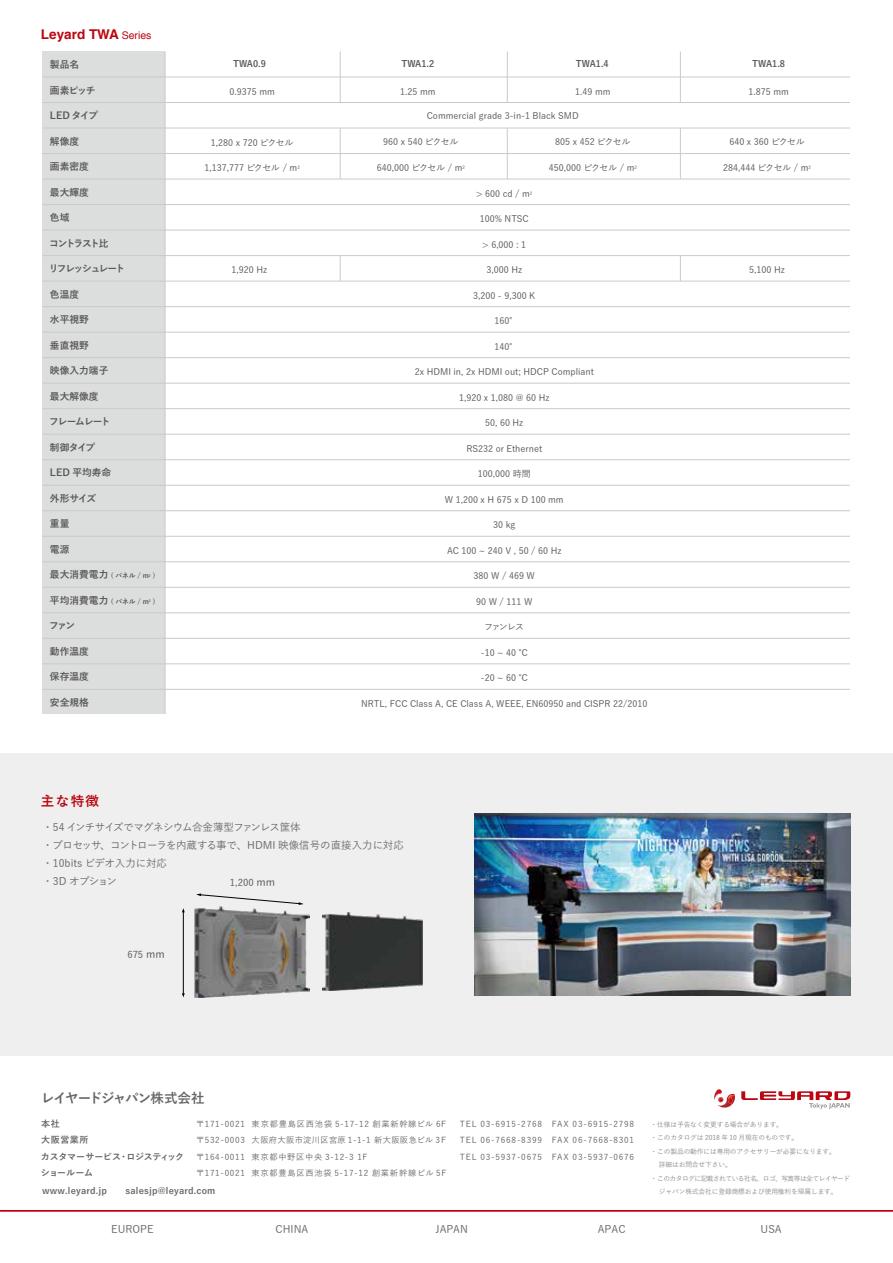
<style>
.page{position:relative;width:893px;height:1263px;background:#fff}
.page>*{position:absolute;margin:0;border:0;box-sizing:border-box;transform-origin:0 0}
.t1{font:700 13.5px "Helvetica";color:#bb0611}
.t2{font:700 13.5px "Yu Go";letter-spacing:-.075em;color:#666767}
.t3{font:700 13.5px "Yu Go";color:#bb0611}
.t4{font:500 10.5px/18px "Yu Go";letter-spacing:-.035em;color:#666}
.t5{font:500 10.5px "Yu Go";letter-spacing:-.005em;color:#666}
.t6{font:700 9.75px "Yu Go";color:#595757}
.t7{font:700 9.75px "Yu Go";letter-spacing:-.15em;color:#595757}
.t8{font:700 9.75px "Yu Go";letter-spacing:-.1em;color:#595757}
.t9{font:500 9.6px "Yu Go";color:#595757}
.t10{font:500 9px "Yu Go";color:#595757}
.t11{font:700 9px "Yu Go";letter-spacing:.02em;color:#666}
.t12{font:700 9px/16.5px "Yu Go";letter-spacing:-.02em;color:#666}
.t13{font:700 9px "Yu Go";color:#595757}
.t14{font:500 8.25px/16.5px "Yu Go";letter-spacing:.08em;color:#666}
.t15{font:500 6.75px/13.5px "Yu Go";letter-spacing:-.02em;color:#898989}
.t16{font:700 6.75px "Yu Go";letter-spacing:-.01em;color:#595757}
.s1{font-weight:400;font-size:10.5px}
.s2{font-size:9.75px}
.s3{font-size:10.5px}
</style>
<div class="page">
<div style="left:0;top:753px;width:893px;height:303px;background:#efefef"></div>
<div style="left:42px;top:51px;width:123px;height:663px;background:#dcdddd"></div>
<img style="left:194px;top:906px;width:115px;height:92px">
<img style="left:323px;top:912px;width:99px;height:79px">
<img style="left:474px;top:814px;width:376px;height:181px">
<hr style="left:42px;top:77px;width:808px;height:1px;background:#c9caca">
<hr style="left:42px;top:102px;width:808px;height:1px;background:#c9caca">
<hr style="left:42px;top:128px;width:808px;height:1px;background:#c9caca">
<hr style="left:42px;top:153px;width:808px;height:1px;background:#c9caca">
<hr style="left:42px;top:179px;width:808px;height:1px;background:#c9caca">
<hr style="left:42px;top:204px;width:808px;height:1px;background:#c9caca">
<hr style="left:42px;top:230px;width:808px;height:1px;background:#c9caca">
<hr style="left:42px;top:255px;width:808px;height:1px;background:#c9caca">
<hr style="left:42px;top:281px;width:808px;height:1px;background:#c9caca">
<hr style="left:42px;top:306px;width:808px;height:1px;background:#c9caca">
<hr style="left:42px;top:332px;width:808px;height:1px;background:#c9caca">
<hr style="left:42px;top:357px;width:808px;height:1px;background:#c9caca">
<hr style="left:42px;top:383px;width:808px;height:1px;background:#c9caca">
<hr style="left:42px;top:408px;width:808px;height:1px;background:#c9caca">
<hr style="left:42px;top:434px;width:808px;height:1px;background:#c9caca">
<hr style="left:42px;top:459px;width:808px;height:1px;background:#c9caca">
<hr style="left:42px;top:485px;width:808px;height:1px;background:#c9caca">
<hr style="left:42px;top:510px;width:808px;height:1px;background:#c9caca">
<hr style="left:42px;top:536px;width:808px;height:1px;background:#c9caca">
<hr style="left:42px;top:561px;width:808px;height:1px;background:#c9caca">
<hr style="left:42px;top:587px;width:808px;height:1px;background:#c9caca">
<hr style="left:42px;top:612px;width:808px;height:1px;background:#c9caca">
<hr style="left:42px;top:638px;width:808px;height:1px;background:#c9caca">
<hr style="left:42px;top:663px;width:808px;height:1px;background:#c9caca">
<hr style="left:42px;top:689px;width:808px;height:1px;background:#c9caca">
<hr style="left:165px;top:51px;width:1px;height:663px;background:#c9caca">
<hr style="left:340px;top:51px;width:1px;height:51px;background:#c9caca">
<hr style="left:340px;top:128px;width:1px;height:51px;background:#c9caca">
<svg style="left:340px;top:256px;width:1px;height:25px"></svg>
<svg style="left:680px;top:256px;width:1px;height:25px"></svg>
<hr style="left:507px;top:51px;width:1px;height:51px;background:#c9caca">
<hr style="left:507px;top:128px;width:1px;height:51px;background:#c9caca">
<hr style="left:680px;top:51px;width:1px;height:51px;background:#c9caca">
<hr style="left:680px;top:128px;width:1px;height:51px;background:#c9caca">
<hr style="left:0;top:1210px;width:893px;height:1px;background:#bb0611">
<svg style="left:741px;top:1091px;width:109px;height:18px"></svg>
<svg style="left:714px;top:1089px;width:21px;height:18px"></svg>
<hr style="left:183px;top:912px;width:1px;height:81px;background:#040000">
<svg style="left:196px;top:893px;width:108px;height:12px"></svg>
<h1 class="t1" style="left:41px;top:23px;width:112px">Leyard TWA <span class="s1">Series</span></h1>
<p class="t6" style="left:50px;top:59px;width:31px">製品名</p>
<p class="t6" style="left:50px;top:85px;width:47px">画素ピッチ</p>
<p class="t6" style="left:50px;top:110px;width:50px">LED タイプ</p>
<p class="t6" style="left:50px;top:136px;width:31px">解像度</p>
<p class="t6" style="left:50px;top:161px;width:40px">画素密度</p>
<p class="t6" style="left:50px;top:187px;width:40px">最大輝度</p>
<p class="t6" style="left:50px;top:212px;width:21px">色域</p>
<p class="t7" style="left:49px;top:238px;width:61px">コントラスト比</p>
<p class="t7" style="left:49px;top:263px;width:78px">リフレッシュレート</p>
<p class="t6" style="left:50px;top:289px;width:31px">色温度</p>
<p class="t6" style="left:50px;top:314px;width:40px">水平視野</p>
<p class="t6" style="left:50px;top:340px;width:40px">垂直視野</p>
<p class="t6" style="left:50px;top:365px;width:60px">映像入力端子</p>
<p class="t6" style="left:50px;top:391px;width:50px">最大解像度</p>
<p class="t8" style="left:49px;top:416px;width:63px">フレームレート</p>
<p class="t6" style="left:50px;top:442px;width:47px">制御タイプ</p>
<p class="t6" style="left:50px;top:467px;width:63px">LED 平均寿命</p>
<p class="t6" style="left:50px;top:493px;width:48px">外形サイズ</p>
<p class="t6" style="left:50px;top:518px;width:21px">重量</p>
<p class="t6" style="left:50px;top:544px;width:21px">電源</p>
<p class="t16" style="left:50px;top:572px;width:107px"><span class="s2">最大消費電力</span> ( パネル / m<sup>2</sup> )</p>
<p class="t16" style="left:50px;top:597px;width:107px"><span class="s2">平均消費電力</span> ( パネル / m<sup>2</sup> )</p>
<p class="t6" style="left:49px;top:620px;width:27px">ファン</p>
<p class="t6" style="left:50px;top:646px;width:40px">動作温度</p>
<p class="t6" style="left:50px;top:671px;width:40px">保存温度</p>
<p class="t6" style="left:50px;top:697px;width:40px">安全規格</p>
<p class="t13" style="left:233px;top:58px;width:34px">TWA0.9</p>
<p class="t13" style="left:402px;top:58px;width:34px">TWA1.2</p>
<p class="t13" style="left:576px;top:58px;width:34px">TWA1.4</p>
<p class="t13" style="left:752px;top:58px;width:34px">TWA1.8</p>
<p class="t10" style="left:400px;top:83px;width:37px">1.25 mm</p>
<p class="t10" style="left:575px;top:83px;width:37px">1.49 mm</p>
<p class="t10" style="left:748px;top:83px;width:42px">1.875 mm</p>
<p class="t10" style="left:230px;top:83px;width:47px">0.9375 mm</p>
<p class="t10" style="left:211px;top:134px;width:84px">1,280 x 720 ピクセル</p>
<p class="t10" style="left:205px;top:159px;width:97px">1,137,777 ピクセル / m<sup>2</sup></p>
<p class="t10" style="left:427px;top:108px;width:153px">Commercial grade 3-in-1 Black SMD</p>
<p class="t10" style="left:383px;top:134px;width:77px">960 x 540 ピクセル</p>
<p class="t10" style="left:377px;top:159px;width:89px">640,000 ピクセル / m<sup>2</sup></p>
<p class="t10" style="left:555px;top:134px;width:77px">805 x 452 ピクセル</p>
<p class="t10" style="left:549px;top:159px;width:89px">450,000 ピクセル / m<sup>2</sup></p>
<p class="t10" style="left:729px;top:134px;width:77px">640 x 360 ピクセル</p>
<p class="t10" style="left:723px;top:159px;width:89px">284,444 ピクセル / m<sup>2</sup></p>
<p class="t10" style="left:476px;top:185px;width:58px">&gt; 600 cd / m<sup>2</sup></p>
<p class="t10" style="left:480px;top:211px;width:50px">100% NTSC</p>
<p class="t10" style="left:482px;top:236px;width:46px">&gt; 6,000 : 1</p>
<p class="t10" style="left:486px;top:262px;width:37px">3,000 Hz</p>
<p class="t10" style="left:473px;top:287px;width:64px">3,200 - 9,300 K</p>
<p class="t10" style="left:495px;top:313px;width:25px">160°</p>
<p class="t10" style="left:495px;top:338px;width:25px">140°</p>
<p class="t10" style="left:415px;top:364px;width:181px">2x HDMI in, 2x HDMI out; HDCP Compliant</p>
<p class="t10" style="left:459px;top:389px;width:92px">1,920 x 1,080 @ 60 Hz</p>
<p class="t10" style="left:485px;top:415px;width:40px">50, 60 Hz</p>
<p class="t10" style="left:466px;top:440px;width:77px">RS232 or Ethernet</p>
<p class="t10" style="left:478px;top:466px;width:54px">100,000 時間</p>
<p class="t10" style="left:445px;top:491px;width:120px">W 1,200 x H 675 x D 100 mm</p>
<p class="t10" style="left:493px;top:517px;width:24px">30 kg</p>
<p class="t10" style="left:447px;top:542px;width:116px">AC 100 ~ 240 V , 50 / 60 Hz</p>
<p class="t10" style="left:474px;top:568px;width:63px">380 W / 469 W</p>
<p class="t10" style="left:476px;top:593px;width:58px">90 W / 111 W</p>
<p class="t10" style="left:484px;top:619px;width:42px">ファンレス</p>
<p class="t10" style="left:481px;top:644px;width:48px">-10 ~ 40 ℃</p>
<p class="t10" style="left:481px;top:670px;width:48px">-20 ~ 60 ℃</p>
<p class="t10" style="left:361px;top:695px;width:288px">NRTL, FCC Class A, CE Class A, WEEE, EN60950 and CISPR 22/2010</p>
<p class="t10" style="left:232px;top:261px;width:37px">1,920 Hz</p>
<p class="t10" style="left:749px;top:261px;width:37px">5,100 Hz</p>
<h1 class="t3" style="left:41px;top:794px;width:60px">主な特徴</h1>
<p class="t4" style="left:42px;top:817px;width:363px">・54 インチサイズでマグネシウム合金薄型ファンレス筐体<br>・プロセッサ、コントローラを内蔵する事で、HDMI 映像信号の直接入力に対応・10bits ビデオ入力に対応<br>・3D オプション</p>
<p class="t9" style="left:230px;top:873px;width:47px">1,200 <span class="s3">mm</span></p>
<p class="t9" style="left:127px;top:946px;width:39px">675 <span class="s3">mm</span></p>
<h1 class="t2" style="left:41px;top:1090px;width:165px">レイヤードジャパン株式会社</h1>
<p class="t14" style="left:196px;top:1114px;width:252px">〒171-0021 東京都豊島区西池袋 5-17-12 創業新幹線ビル 6F〒532-0003 大阪府大阪市淀川区宮原 1-1-1 新大阪阪急ビル 3F〒164-0011 東京都中野区中央 3-12-3 1F<br>〒171-0021 東京都豊島区西池袋 5-17-12 創業新幹線ビル 5F</p>
<p class="t14" style="left:460px;top:1114px;width:176px;text-align:justify">TEL 03-6915-2768　FAX 03-6915-2798<br>TEL 06-7668-8399　FAX 06-7668-8301<br>TEL 03-5937-0675　FAX 03-5937-0676</p>
<p class="t15" style="left:651px;top:1117px;width:201px">・仕様は予告なく変更する場合があります。　<br>・このカタログは 2018 年 10 月現在のものです。　<br>・この製品の動作には専用のアクセサリーが必要になります。<br>　詳細はお問合せ下さい。<br>・このカタログに記載されている社名、ロゴ、写真等は全てレイヤード　ジャパン株式会社に登録商標および使用権利を帰属します。</p>
<p class="t12" style="left:41px;top:1132px;width:145px">大阪営業所<br>カスタマーサービス・ロジスティックショールーム</p>
<p class="t11" style="left:42px;top:1186px;width:175px">www.leyard.jp　　salesjp@leyard.com</p>
<p class="t5" style="left:111px;top:1220px;width:44px">EUROPE</p>
<p class="t5" style="left:276px;top:1220px;width:34px">CHINA</p>
<p class="t5" style="left:436px;top:1220px;width:34px">JAPAN</p>
<p class="t5" style="left:598px;top:1220px;width:29px">APAC</p>
<p class="t5" style="left:761px;top:1220px;width:23px">USA</p>
</div>
